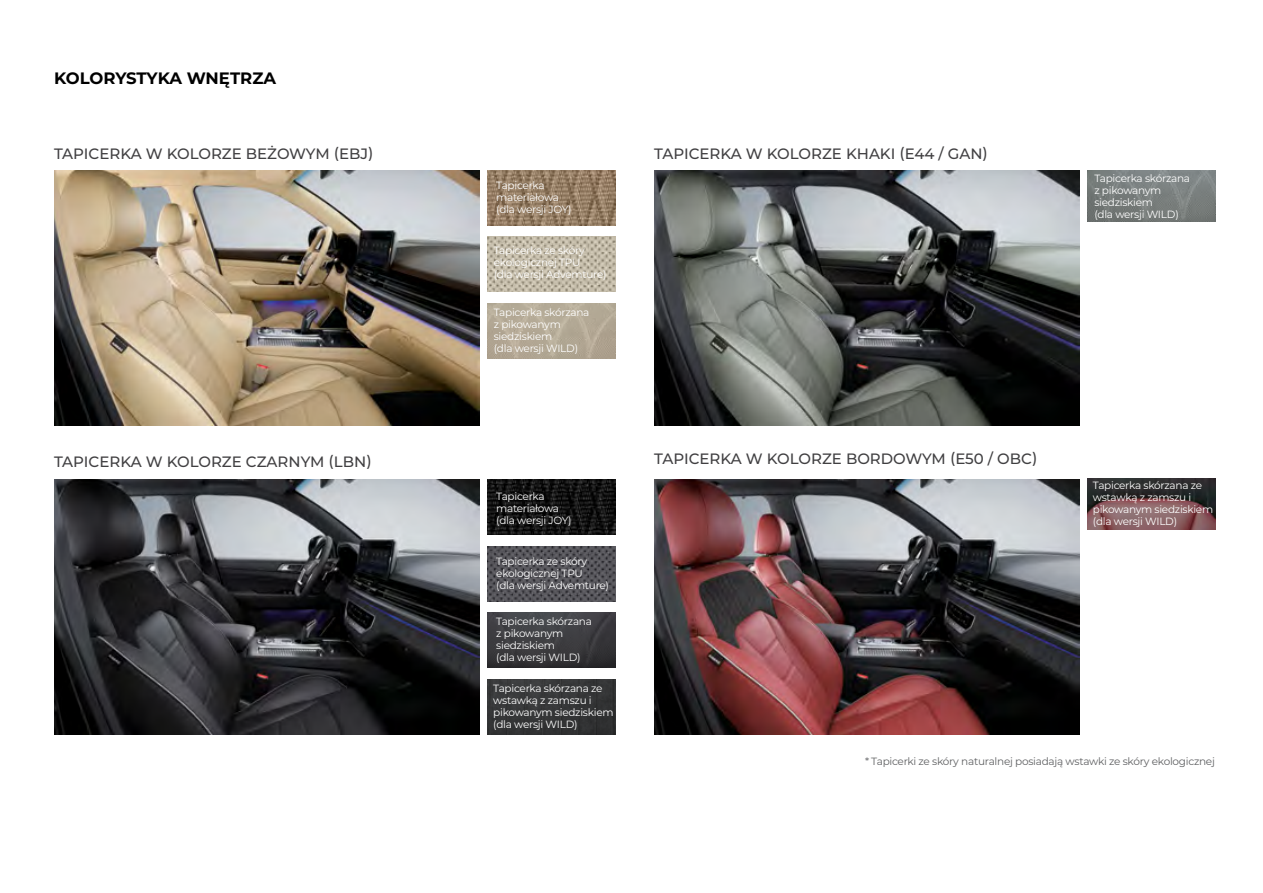
<style>
.page{position:relative;width:1263px;height:893px;background:#fff}
.page>*{position:absolute;margin:0;border:0;box-sizing:border-box;transform-origin:0 0}
.t1{font:700 16.5px "Montserrat";letter-spacing:-.01em;color:#000}
.t2{font:500 15px "Montserrat";color:#414042}
.t3{font:10.5px/12px "Montserrat";letter-spacing:-.025em;color:#fff}
.t4{font:10.5px "Montserrat";letter-spacing:-.025em;color:#5f6062}
</style>
<div class="page">
<img style="left:54px;top:170px;width:425px;height:255px">
<img style="left:54px;top:479px;width:425px;height:256px">
<img style="left:654px;top:170px;width:425px;height:255px">
<img style="left:654px;top:479px;width:425px;height:256px">
<img style="left:1088px;top:170px;width:127px;height:51px">
<img style="left:1088px;top:478px;width:127px;height:51px">
<img style="left:488px;top:479px;width:127px;height:56px">
<img style="left:488px;top:546px;width:127px;height:55px">
<img style="left:488px;top:613px;width:127px;height:55px">
<img style="left:488px;top:679px;width:127px;height:56px">
<img style="left:488px;top:170px;width:127px;height:55px">
<img style="left:488px;top:237px;width:127px;height:55px">
<img style="left:488px;top:303px;width:127px;height:56px">
<h1 class="t1" style="left:54px;top:66px;width:224px">KOLORYSTYKA WNĘTRZA</h1>
<h2 class="t2" style="left:54px;top:143px;width:321px">TAPICERKA W KOLORZE BEŻOWYM (EBJ)</h2>
<p class="t3" style="left:496px;top:179px;width:77px">Tapicerka materiałowa (dla wersji JOY)</p>
<p class="t3" style="left:494px;top:244px;width:114px">Tapicerka ze skóry ekologicznej TPU<br>(dla wersji Advemture)</p>
<p class="t3" style="left:494px;top:306px;width:97px">Tapicerka skórzana z pikowanym siedziskiem<br>(dla wersji WILD)</p>
<h2 class="t2" style="left:654px;top:143px;width:335px">TAPICERKA W KOLORZE KHAKI (E44 / GAN)</h2>
<h2 class="t2" style="left:54px;top:451px;width:319px">TAPICERKA W KOLORZE CZARNYM (LBN)</h2>
<h2 class="t2" style="left:654px;top:448px;width:385px">TAPICERKA W KOLORZE BORDOWYM (E50 / OBC)</h2>
<p class="t3" style="left:496px;top:490px;width:77px">Tapicerka materiałowa (dla wersji JOY)</p>
<p class="t3" style="left:496px;top:555px;width:114px">Tapicerka ze skóry ekologicznej TPU<br>(dla wersji Advemture)</p>
<p class="t3" style="left:496px;top:615px;width:97px">Tapicerka skórzana z pikowanym siedziskiem<br>(dla wersji WILD)</p>
<p class="t3" style="left:493px;top:682px;width:122px">Tapicerka skórzana ze wstawką z zamszu i pikowanym siedziskiem (dla wersji WILD)</p>
<p class="t3" style="left:1094px;top:172px;width:97px">Tapicerka skórzana z pikowanym siedziskiem<br>(dla wersji WILD)</p>
<p class="t3" style="left:1093px;top:479px;width:122px">Tapicerka skórzana ze wstawką z zamszu i pikowanym siedziskiem (dla wersji WILD)</p>
<p class="t4" style="left:865px;top:754px;width:351px">* Tapicerki ze skóry naturalnej posiadają wstawki ze skóry ekologicznej</p>
</div>
